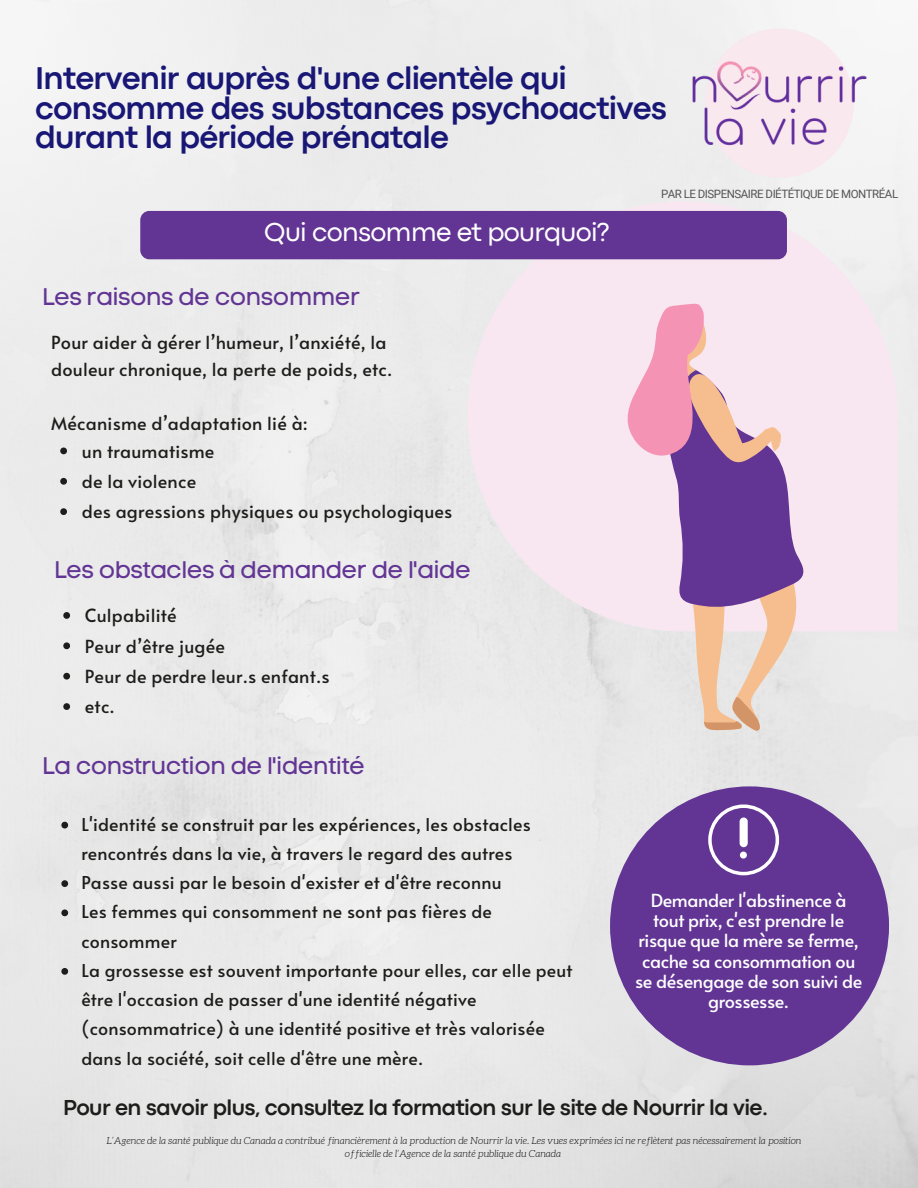
<style>
.page{position:relative;width:918px;height:1188px;background:#fff}
.page>*{position:absolute;margin:0;border:0;box-sizing:border-box;transform-origin:0 0}
.t1{font:700 32.85px/29.5px "Codec Pro";letter-spacing:-.025em;color:#181775}
.t2{font:27px "Codec Pro";letter-spacing:-.025em;color:#fff}
.t3{font:24px "Code Pro Normal LC";letter-spacing:-.025em;color:#623594}
.t4{font:700 22.65px "Codec Pro";letter-spacing:-.025em;color:#1d1d1b}
.t5{font:18px/27px "Alata";letter-spacing:.01em;color:#1d1d1b}
.t6{font:18px/20.2px "Alata";letter-spacing:-.02em;color:#fff;text-align:center}
.t7{font:17.7px/29.2px "Alata";letter-spacing:.01em;color:#1d1d1b}
.t8{font:11.55px "Roboto";letter-spacing:-.04em;color:#545454}
.t9{font:italic 300 9.9px/13px "Aleo";color:#000;text-align:center}
</style>
<div class="page">
<img style="left:0;top:0;width:918px;height:1188px">
<svg style="left:468px;top:201px;width:430px;height:430px;background:#f5e7ee"></svg>
<div style="left:140px;top:211px;width:647px;height:48px;background:#623594;border-radius:9px"></div>
<div style="left:610px;top:786px;width:279px;height:279px;background:#623594;border-radius:50%"></div>
<svg style="left:708px;top:804px;width:71px;height:71px"></svg>
<svg style="left:610px;top:304px;width:197px;height:427px;background:#d4b5ca"></svg>
<img style="left:648px;top:0;width:264px;height:235px">
<svg style="left:61px;top:822px;width:7px;height:6px"></svg>
<svg style="left:61px;top:880px;width:7px;height:7px"></svg>
<svg style="left:61px;top:909px;width:7px;height:7px"></svg>
<svg style="left:61px;top:968px;width:7px;height:7px"></svg>
<svg style="left:63px;top:612px;width:7px;height:7px"></svg>
<svg style="left:63px;top:642px;width:7px;height:7px"></svg>
<svg style="left:63px;top:673px;width:7px;height:7px"></svg>
<svg style="left:63px;top:703px;width:7px;height:7px"></svg>
<svg style="left:60px;top:448px;width:7px;height:6px"></svg>
<svg style="left:60px;top:478px;width:7px;height:7px"></svg>
<svg style="left:60px;top:508px;width:7px;height:7px"></svg>
<p class="t1" style="left:35px;top:66px;width:633px">Intervenir auprès d'une clientèle qui consomme des substances psychoactives durant la période prénatale</p>
<p class="t2" style="left:264px;top:222px;width:347px">Qui consomme et pourquoi?</p>
<p class="t3" style="left:42px;top:282px;width:320px">Les raisons de consommer</p>
<p class="t5" style="left:51px;top:328px;width:343px">Pour aider à gérer l’humeur, l’anxiété, la douleur chronique, la perte de poids, etc.</p>
<p class="t5" style="left:51px;top:409px;width:258px">Mécanisme d’adaptation lié à:</p>
<p class="t5" style="left:82px;top:437px;width:134px">un traumatisme</p>
<p class="t5" style="left:82px;top:467px;width:116px">de la violence</p>
<p class="t5" style="left:82px;top:498px;width:372px">des agressions physiques ou psychologiques</p>
<p class="t3" style="left:54px;top:555px;width:418px">Les obstacles à demander de l'aide</p>
<p class="t5" style="left:85px;top:601px;width:93px">Culpabilité</p>
<p class="t5" style="left:85px;top:632px;width:142px">Peur d’être jugée</p>
<p class="t5" style="left:85px;top:662px;width:246px">Peur de perdre leur.s enfant.s</p>
<p class="t5" style="left:85px;top:692px;width:31px">etc.</p>
<p class="t3" style="left:42px;top:751px;width:324px">La construction de l'identité</p>
<p class="t7" style="left:81px;top:809px;width:451px">L'identité se construit par les expériences, les obstacles rencontrés dans la vie, à travers le regard des autres</p>
<p class="t7" style="left:81px;top:867px;width:422px">Passe aussi par le besoin d'exister et d'être reconnu</p>
<p class="t7" style="left:81px;top:897px;width:412px">Les femmes qui consomment ne sont pas fières de consommer</p>
<p class="t7" style="left:81px;top:955px;width:493px">La grossesse est souvent importante pour elles, car elle peut être l'occasion de passer d'une identité négative (consommatrice) à une identité positive et très valorisée dans la société, soit celle d'être une mère.</p>
<p class="t8" style="left:661px;top:187px;width:239px">PAR LE DISPENSAIRE DIÉTÉTIQUE DE MONTRÉAL</p>
<p class="t6" style="left:635px;top:889px;width:229px">Demander l'abstinence à tout prix, c'est prendre le risque que la mère se ferme, cache sa consommation ou se désengage de son suivi de grossesse.</p>
<p class="t4" style="left:63px;top:1100px;width:706px">Pour en savoir plus, consultez la formation sur le site de Nourrir la vie.</p>
<p class="t9" style="left:106px;top:1134px;width:697px">L’Agence de la santé publique du Canada a contribué financièrement à la production de Nourrir la vie. Les vues exprimées ici ne reflètent pas nécessairement la position officielle de l’Agence de la santé publique du Canada</p>
</div>
